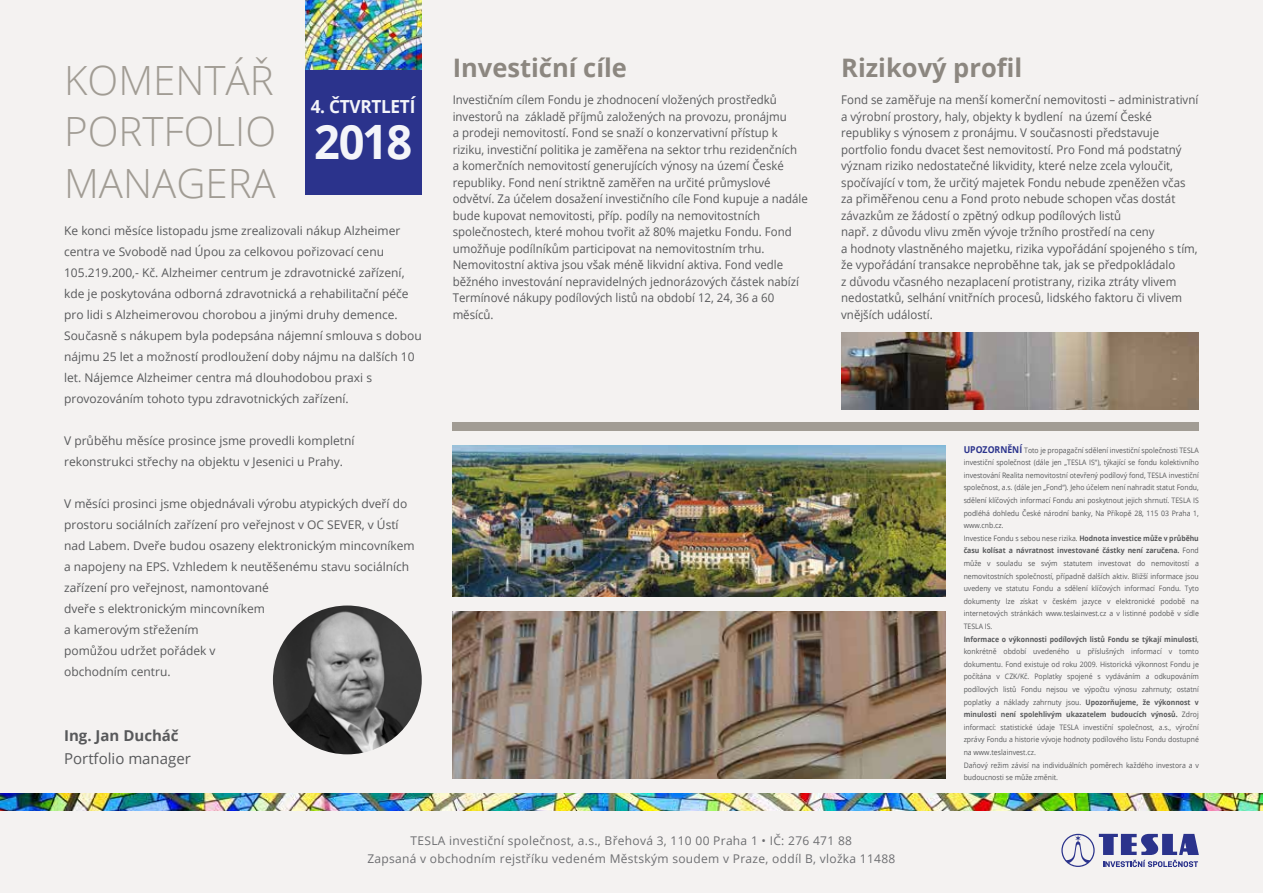
<style>
.page{position:relative;width:1263px;height:893px;background:#f4f2f1}
.page>*{position:absolute;margin:0;border:0;box-sizing:border-box;transform-origin:0 0}
.t1{font:700 47.4px "Open Sans";color:#f4f5f9;scale:.95 1}
.t2{font:300 40.35px/51.4px "Open Sans";color:#a19c94;text-align:justify}
.t3{font:700 25.5px "Open Sans";color:#8c8780}
.t4{font:700 18px "Open Sans";letter-spacing:-.015em;color:#f4f5f9;scale:.95 1}
.t5{font:15px "Open Sans";color:#58595b}
.t6{font:700 15px "Open Sans";color:#58595b}
.t7{font:12px/16.5px "Open Sans";color:#58595b;scale:.95 1}
.t8{font:12px/21px "Open Sans";color:#58595b}
.t9{font:12px/18px "Open Sans";letter-spacing:.025em;color:#6d6e71;text-align:center}
.t10{font:7.5px/12.6px "Open Sans";color:#58595b;scale:.92 1}
.s1{font-weight:700;font-size:9.45px;color:#2b338c}
.s2{font-weight:700}
</style>
<div class="page">
<img style="left:0;top:793px;width:1263px;height:17px">
<svg style="left:1061px;top:834px;width:138px;height:33px"></svg>
<div style="left:305px;top:0;width:117px;height:194px;background:#2b338c"></div>
<img style="left:305px;top:0;width:117px;height:69px">
<img style="left:273px;top:605px;width:149px;height:149px;border-radius:74px">
<div style="left:453px;top:422px;width:746px;height:8px;background:#a19c94"></div>
<img style="left:453px;top:445px;width:493px;height:151px">
<img style="left:841px;top:333px;width:358px;height:76px">
<img style="left:453px;top:612px;width:493px;height:167px">
<h2 class="t2" style="left:64px;top:53px;width:214px">KOMENTÁŘ PORTFOLIO MANAGERA</h2>
<h3 class="t4" style="left:311px;top:93px;width:112px">4. ČTVRTLETÍ</h3>
<h1 class="t1" style="left:314px;top:109px;width:105px">2018</h1>
<p class="t8" style="left:64px;top:220px;width:359px">Ke konci měsíce listopadu jsme zrealizovali nákup Alzheimer centra ve Svobodě nad Úpou za celkovou pořizovací cenu 105.219.200,- Kč. Alzheimer centrum je zdravotnické zařízení, kde je poskytována odborná zdravotnická a rehabilitační péče pro lidi s Alzheimerovou chorobou a jinými druhy demence.<br>Současně s nákupem byla podepsána nájemní smlouva s dobou nájmu 25 let a možností prodloužení doby nájmu na dalších 10 let. Nájemce Alzheimer centra má dlouhodobou praxi s provozováním tohoto typu zdravotnických zařízení.</p>
<h3 class="t8" style="left:64px;top:430px;width:292px">V průběhu měsíce prosince jsme provedli kompletní rekonstrukci střechy na objektu v Jesenici u Prahy.</h3>
<p class="t8" style="left:64px;top:493px;width:352px">V měsíci prosinci jsme objednávali výrobu atypických dveří do prostoru sociálních zařízení pro veřejnost v OC SEVER, v Ústí nad Labem. Dveře budou osazeny elektronickým mincovníkem a napojeny na EPS. Vzhledem k neutěšenému stavu sociálních zařízení pro veřejnost, namontované<br>dveře s elektronickým mincovníkem<br>a kamerovým střežením<br>pomůžou udržet pořádek v<br>obchodním centru.</p>
<h3 class="t6" style="left:64px;top:725px;width:116px">Ing. Jan Ducháč</h3>
<h3 class="t5" style="left:64px;top:748px;width:128px">Portfolio manager</h3>
<h3 class="t3" style="left:453px;top:50px;width:176px">Investiční cíle</h3>
<p class="t7" style="left:453px;top:92px;width:375px">Investičním cílem Fondu je zhodnocení vložených prostředků investorů na základě příjmů založených na provozu, pronájmu<br>a prodeji nemovitostí. Fond se snaží o konzervativní přístup k riziku, investiční politika je zaměřena na sektor trhu rezidenčních<br>a komerčních nemovitostí generujících výnosy na území České republiky. Fond není striktně zaměřen na určité průmyslové odvětví. Za účelem dosažení investičního cíle Fond kupuje a nadále bude kupovat nemovitosti, příp. podíly na nemovitostních společnostech, které mohou tvořit až 80% majetku Fondu. Fond umožňuje podílníkům participovat na nemovitostním trhu.<br>Nemovitostní aktiva jsou však méně likvidní aktiva. Fond vedle běžného investování nepravidelných jednorázových částek nabízí Termínové nákupy podílových listů na období 12, 24, 36 a 60 měsíců.</p>
<h3 class="t3" style="left:841px;top:50px;width:182px">Rizikový profil</h3>
<p class="t7" style="left:841px;top:92px;width:377px">Fond se zaměřuje na menší komerční nemovitosti – administrativní a výrobní prostory, haly, objekty k bydlení na území České republiky s výnosem z pronájmu. V současnosti představuje portfolio fondu dvacet šest nemovitostí. Pro Fond má podstatný význam riziko nedostatečné likvidity, které nelze zcela vyloučit, spočívající v tom, že určitý majetek Fondu nebude zpeněžen včas za přiměřenou cenu a Fond proto nebude schopen včas dostát závazkům ze žádostí o zpětný odkup podílových listů<br>např. z důvodu vlivu změn vývoje tržního prostředí na ceny<br>a hodnoty vlastněného majetku, rizika vypořádání spojeného s tím, že vypořádání transakce neproběhne tak, jak se předpokládalo<br>z důvodu včasného nezaplacení protistrany, rizika ztráty vlivem nedostatků, selhání vnitřních procesů, lidského faktoru či vlivem vnějších událostí.</p>
<p class="t10" style="left:964px;top:443px;width:257px"><span class="s1">UPOZORNĚNÍ</span> Toto je propagační sdělení investiční společnosti TESLA investiční společnost (dále jen „TESLA IS“), týkající se fondu kolektivního investování Realita nemovitostní otevřený podílový fond, TESLA investiční společnost, a.s. (dále jen „Fond“). Jeho účelem není nahradit statut Fondu, sdělení klíčových informací Fondu ani poskytnout jejich shrnutí. TESLA IS podléhá dohledu České národní banky, Na Příkopě 28, 115 03 Praha 1, www.cnb.cz.<br>Investice Fondu s sebou nese rizika. <span class="s2">Hodnota investice může v průběhu času kolísat a návratnost investované částky není zaručena.</span> Fond může v souladu se svým statutem investovat do nemovitostí a nemovitostních společností, případně dalších aktiv. Bližší informace jsou uvedeny ve statutu Fondu a sdělení klíčových informací Fondu. Tyto dokumenty lze získat v českém jazyce v elektronické podobě na internetových stránkách www.teslainvest.cz a v listinné podobě v sídle TESLA IS.<br><span class="s2">Informace o výkonnosti podílových listů Fondu se týkají minulosti</span>, konkrétně období uvedeného u příslušných informací v tomto dokumentu. Fond existuje od roku 2009. Historická výkonnost Fondu je počítána v CZK/Kč. Poplatky spojené s vydáváním a odkupováním podílových listů Fondu nejsou ve výpočtu výnosu zahrnuty; ostatní poplatky a náklady zahrnuty jsou. <span class="s2">Upozorňujeme, že výkonnost v minulosti není spolehlivým ukazatelem budoucích výnosů.</span> Zdroj informací: statistické údaje TESLA investiční společnost, a.s., výroční zprávy Fondu a historie vývoje hodnoty podílového listu Fondu dostupné na www.teslainvest.cz.<br>Daňový režim závisí na individuálních poměrech každého investora a v budoucnosti se může změnit.</p>
<h3 class="t9" style="left:367px;top:831px;width:530px">TESLA investiční společnost, a.s., Břehová 3, 110 00 Praha 1 • IČ: 276 471 88<br>Zapsaná v obchodním rejstříku vedeném Městským soudem v Praze, oddíl B, vložka 11488</h3>
</div>
